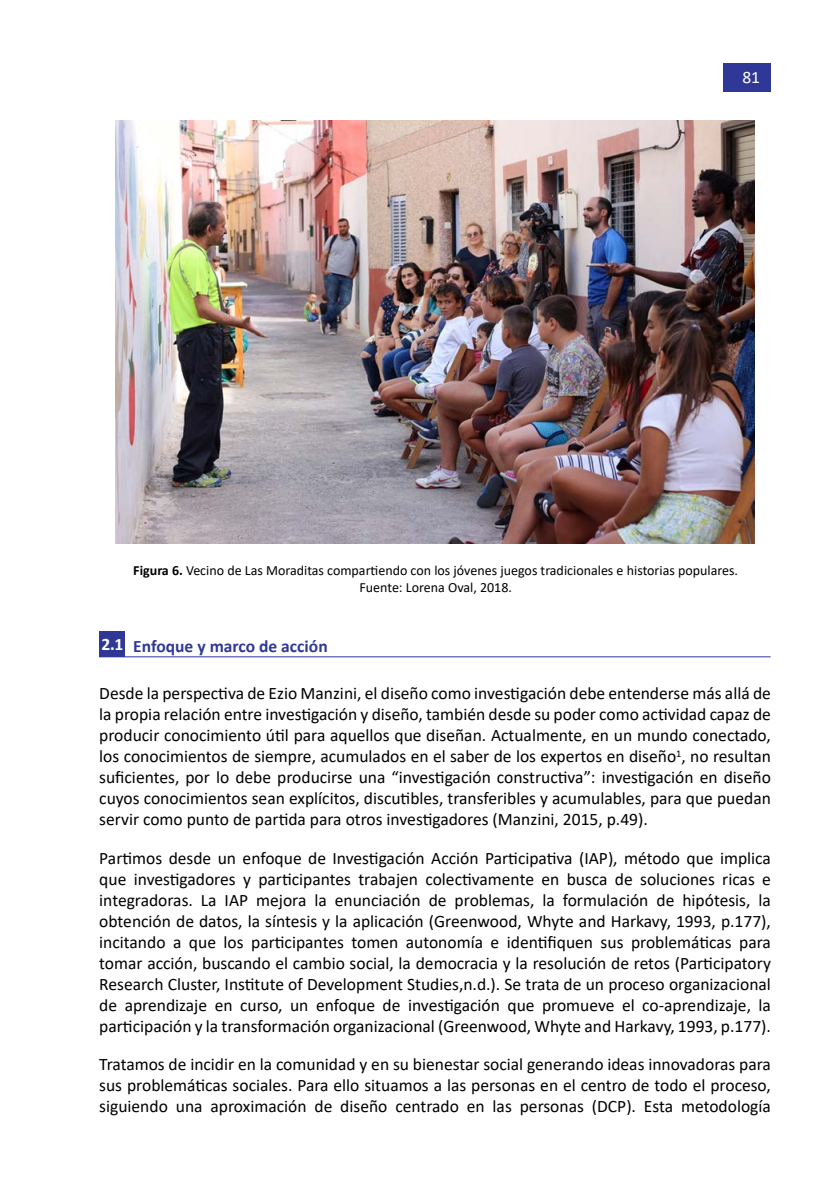
<style>
.page{position:relative;width:834px;height:1191px;background:#fff}
.page>*{position:absolute;margin:0;border:0;box-sizing:border-box;transform-origin:0 0}
.t1{font:17.5px/21px "Calibri";color:#000;text-align:justify}
.t2{font:700 17.5px "Calibri";color:#2f3896}
.t3{font:17.5px "Calibri";color:#fff}
.t4{font:14px/16.8px "Calibri";color:#000;text-align:center}
.s1{font-weight:700}
.s2{color:#fff}
</style>
<div class="page">
<div style="left:723px;top:63px;width:47px;height:29px;background:#2f3896"></div>
<img style="left:115px;top:121px;width:639px;height:422px">
<div style="left:99px;top:631px;width:26px;height:26px;background:#2f3896"></div>
<hr style="left:99px;top:656px;width:671px;height:1px;background:#2f3896">
<p class="t3" style="left:742px;top:65px;width:19px">81</p>
<p class="t4" style="left:133px;top:562px;width:606px"><span class="s1">Figura 6.</span> Vecino de Las Moraditas compartiendo con los jóvenes juegos tradicionales e historias populares.<br>Fuente: Lorena Oval, 2018.</p>
<p class="t2" style="left:101px;top:634px;width:228px"><span class="s2">2.1</span> Enfoque y marco de acción</p>
<p class="t1" style="left:99px;top:682px;width:673px">Desde la perspectiva de Ezio Manzini, el diseño como investigación debe entenderse más allá de la propia relación entre investigación y diseño, también desde su poder como actividad capaz de producir conocimiento útil para aquellos que diseñan. Actualmente, en un mundo conectado, los conocimientos de siempre, acumulados en el saber de los expertos en diseño<sup>1</sup>, no resultan suficientes, por lo debe producirse una “investigación constructiva”: investigación en diseño cuyos conocimientos sean explícitos, discutibles, transferibles y acumulables, para que puedan servir como punto de partida para otros investigadores (Manzini, 2015, p.49).</p>
<p class="t1" style="left:99px;top:847px;width:673px">Partimos desde un enfoque de Investigación Acción Participativa (IAP), método que implica que investigadores y participantes trabajen colectivamente en busca de soluciones ricas e integradoras. La IAP mejora la enunciación de problemas, la formulación de hipótesis, la obtención de datos, la síntesis y la aplicación (Greenwood, Whyte and Harkavy, 1993, p.177), incitando a que los participantes tomen autonomía e identifiquen sus problemáticas para tomar acción, buscando el cambio social, la democracia y la resolución de retos (Participatory Research Cluster, Institute of Development Studies,n.d.). Se trata de un proceso organizacional de aprendizaje en curso, un enfoque de investigación que promueve el co-aprendizaje, la participación y la transformación organizacional (Greenwood, Whyte and Harkavy, 1993, p.177).</p>
<p class="t1" style="left:99px;top:1053px;width:673px">Tratamos de incidir en la comunidad y en su bienestar social generando ideas innovadoras para sus problemáticas sociales. Para ello situamos a las personas en el centro de todo el proceso, siguiendo una aproximación de diseño centrado en las personas (DCP). Esta metodología</p>
</div>
